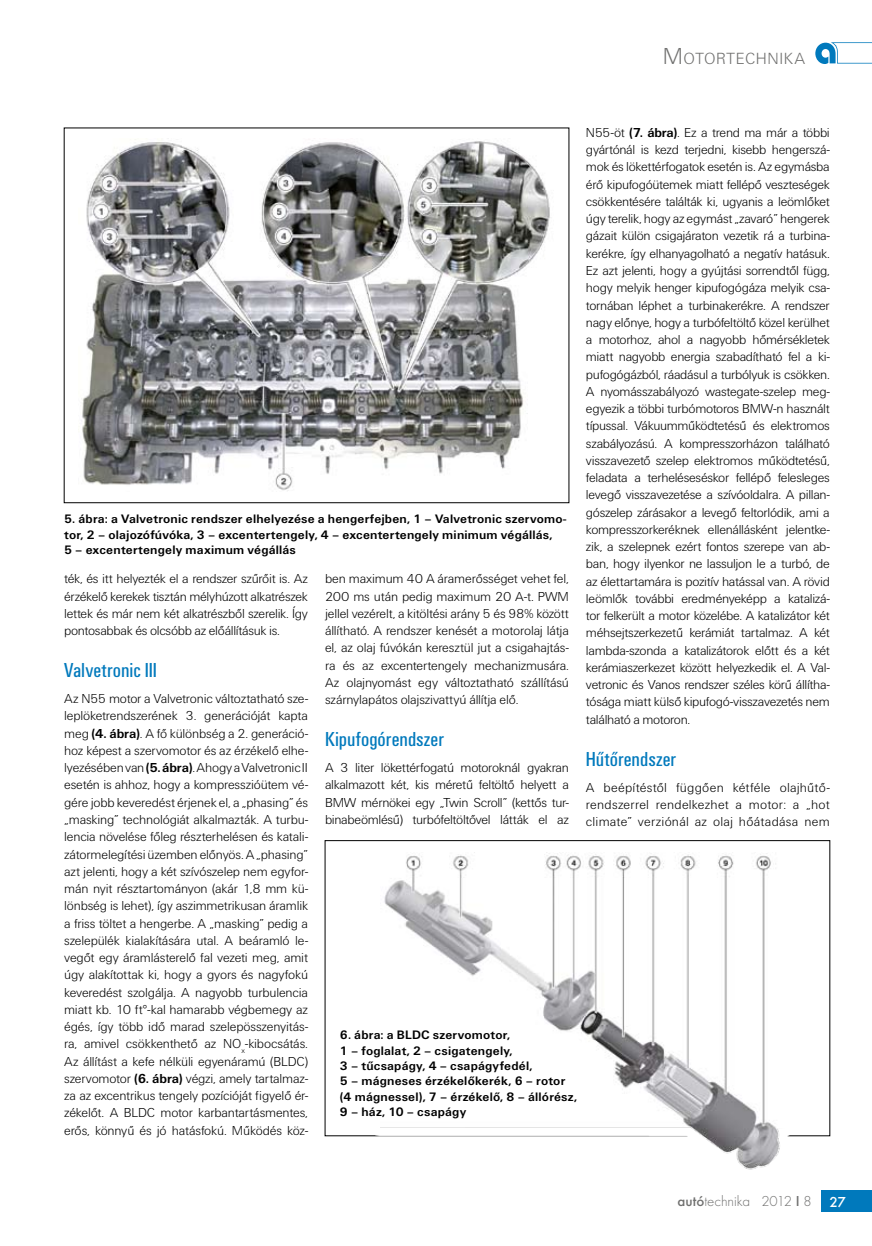
<style>
.page{position:relative;width:872px;height:1246px;background:#fff}
.page>*{position:absolute;margin:0;border:0;box-sizing:border-box;transform-origin:0 0}
.t1{font:21px "U001 Con";color:#0079bc}
.t2{font:16.8px "U001 Lig";letter-spacing:.04em;color:#70706f}
.t3{font:300 15px "Futura TOT";color:#70706f}
.t4{font:13.5px/17.2px "U001 Lig";letter-spacing:-.015em;color:#000;text-align:justify}
.t5{font:700 12.75px/15.3px "U001";letter-spacing:.015em;color:#000}
.s1{font-size:24px}
.s2{font-family:"U001";font-weight:700}
.s3{font-weight:500}
.s4{font-weight:500;color:#fff}
</style>
<div class="page">
<div style="left:821px;top:1191px;width:51px;height:21px;background:#0079bc"></div>
<svg style="left:815px;top:42px;width:57px;height:22px"></svg>
<img style="left:81px;top:139px;width:469px;height:352px">
<img style="left:380px;top:852px;width:400px;height:318px">
<p class="t2" style="left:662px;top:49px;width:144px"><span class="s1">M</span>OTORTECHNIKA</p>
<p class="t5" style="left:64px;top:511px;width:504px">5. ábra: a Valvetronic rendszer elhelyezése a hengerfejben, 1 – Valvetronic szervomo&shy;tor, 2 – olajozófúvóka, 3 – excentertengely, 4 – excentertengely minimum végállás,<br>5 – excentertengely maximum végállás</p>
<p class="t4" style="left:64px;top:570px;width:245px">ték, és itt helyezték el a rendszer szűrőit is. Az érzékelő kerekek tisztán mélyhúzott alkatrészek lettek és már nem két alkatrészből szerelik. Így pontosabbak és olcsóbb az előállításuk is.</p>
<p class="t1" style="left:64px;top:659px;width:94px">Valvetronic III</p>
<p class="t4" style="left:64px;top:690px;width:245px">Az N55 motor a Valvetronic változtatható sze&shy;leplöketrendszerének 3. generációját kapta meg <span class="s2">(4. ábra)</span>. A fő különbség a 2. generáció&shy;hoz képest a szervomotor és az érzékelő elhe&shy;lyezésében van <span class="s2">(5. ábra)</span>. Ahogy a Valvetronic II esetén is ahhoz, hogy a kompresszióütem vé&shy;gére jobb keveredést érjenek el, a „phasing” és „masking” technológiát alkalmazták. A turbu&shy;lencia növelése főleg részterhelésen és katali&shy;zátormelegítési üzemben előnyös. A „phasing” azt jelenti, hogy a két szívószelep nem egyfor&shy;mán nyit résztartományon (akár 1,8 mm kü&shy;lönbség is lehet), így aszimmetrikusan áramlik a friss töltet a hengerbe. A „masking” pedig a szelepülék kialakítására utal. A beáramló le&shy;vegőt egy áramlásterelő fal vezeti meg, amit úgy alakítottak ki, hogy a gyors és nagyfokú keveredést szolgálja. A nagyobb turbulencia miatt kb. 10 ft°-kal hamarabb végbemegy az égés, így több idő marad szelepösszenyitás&shy;ra, amivel csökkenthető az NO<sub>x</sub>-kibocsátás.<br>Az állítást a kefe nélküli egyenáramú (BLDC) szervomotor <span class="s2">(6. ábra)</span> végzi, amely tartalmaz&shy;za az excentrikus tengely pozícióját figyelő ér&shy;zékelőt. A BLDC motor karbantartásmentes, erős, könnyű és jó hatásfokú. Működés köz-</p>
<p class="t4" style="left:325px;top:570px;width:245px">ben maximum 40 A áramerősséget vehet fel, 200 ms után pedig maximum 20 A-t. PWM jellel vezérelt, a kitöltési arány 5 és 98% között állítható. A rendszer kenését a motorolaj látja el, az olaj fúvókán keresztül jut a csigahajtás&shy;ra és az excentertengely mechanizmusára.<br>Az olajnyomást egy változtatható szállítású szárnylapátos olajszivattyú állítja elő.</p>
<p class="t1" style="left:325px;top:728px;width:120px">Kipufogórendszer</p>
<p class="t4" style="left:325px;top:759px;width:245px">A 3 liter lökettérfogatú motoroknál gyakran alkalmazott két, kis méretű feltöltő helyett a BMW mérnökei egy „Twin Scroll” (kettős tur&shy;binabeömlésű) turbófeltöltővel látták el az</p>
<p class="t5" style="left:340px;top:1028px;width:239px">6. ábra: a BLDC szervomotor,<br>1 – foglalat, 2 – csigatengely,<br>3 – tűcsapágy, 4 – csapágyfedél,<br>5 – mágneses érzékelőkerék, 6 – rotor (4 mágnessel), 7 – érzékelő, 8 – állórész,<br>9 – ház, 10 – csapágy</p>
<p class="t4" style="left:586px;top:124px;width:245px">N55-öt <span class="s2">(7. ábra)</span>. Ez a trend ma már a többi gyártónál is kezd terjedni, kisebb hengerszá&shy;mok és lökettérfogatok esetén is. Az egymásba érő kipufogóütemek miatt fellépő veszteségek csökkentésére találták ki, ugyanis a leömlőket úgy terelik, hogy az egymást „zavaró” hengerek gázait külön csigajáraton vezetik rá a turbina&shy;kerékre, így elhanyagolható a negatív hatásuk.<br>Ez azt jelenti, hogy a gyújtási sorrendtől függ, hogy melyik henger kipufogógáza melyik csa&shy;tornában léphet a turbinakerékre. A rendszer nagy előnye, hogy a turbófeltöltő közel kerülhet a motorhoz, ahol a nagyobb hőmérsékletek miatt nagyobb energia szabadítható fel a ki&shy;pufogógázból, ráadásul a turbólyuk is csökken.<br>A nyomásszabályozó wastegate-szelep meg&shy;egyezik a többi turbómotoros BMW-n használt típussal. Vákuumműködtetésű és elektromos szabályozású. A kompresszorházon található visszavezető szelep elektromos működtetésű, feladata a terheléseséskor fellépő felesleges levegő visszavezetése a szívóoldalra. A pillan&shy;gószelep zárásakor a levegő feltorlódik, ami a kompresszorkeréknek ellenállásként jelentke&shy;zik, a szelepnek ezért fontos szerepe van ab&shy;ban, hogy ilyenkor ne lassuljon le a turbó, de az élettartamára is pozitív hatással van. A rövid leömlők további eredményeképp a katalizá&shy;tor felkerült a motor közelébe. A katalizátor két méhsejtszerkezetű kerámiát tartalmaz. A két lambda-szonda a katalizátorok előtt és a két kerámiaszerkezet között helyezkedik el. A Val&shy;vetronic és Vanos rendszer széles körű állítha&shy;tósága miatt külső kipufogó-visszavezetés nem található a motoron.</p>
<p class="t1" style="left:586px;top:747px;width:92px">Hűtőrendszer</p>
<p class="t4" style="left:586px;top:778px;width:245px">A beépítéstől függően kétféle olajhűtő&shy;rendszerrel rendelkezhet a motor: a „hot climate” verziónál az olaj hőátadása nem</p>
<p class="t3" style="left:677px;top:1193px;width:170px"><span class="s3">autó</span>technika 2012 <span class="s3">I</span> 8 <span class="s4">27</span></p>
</div>
